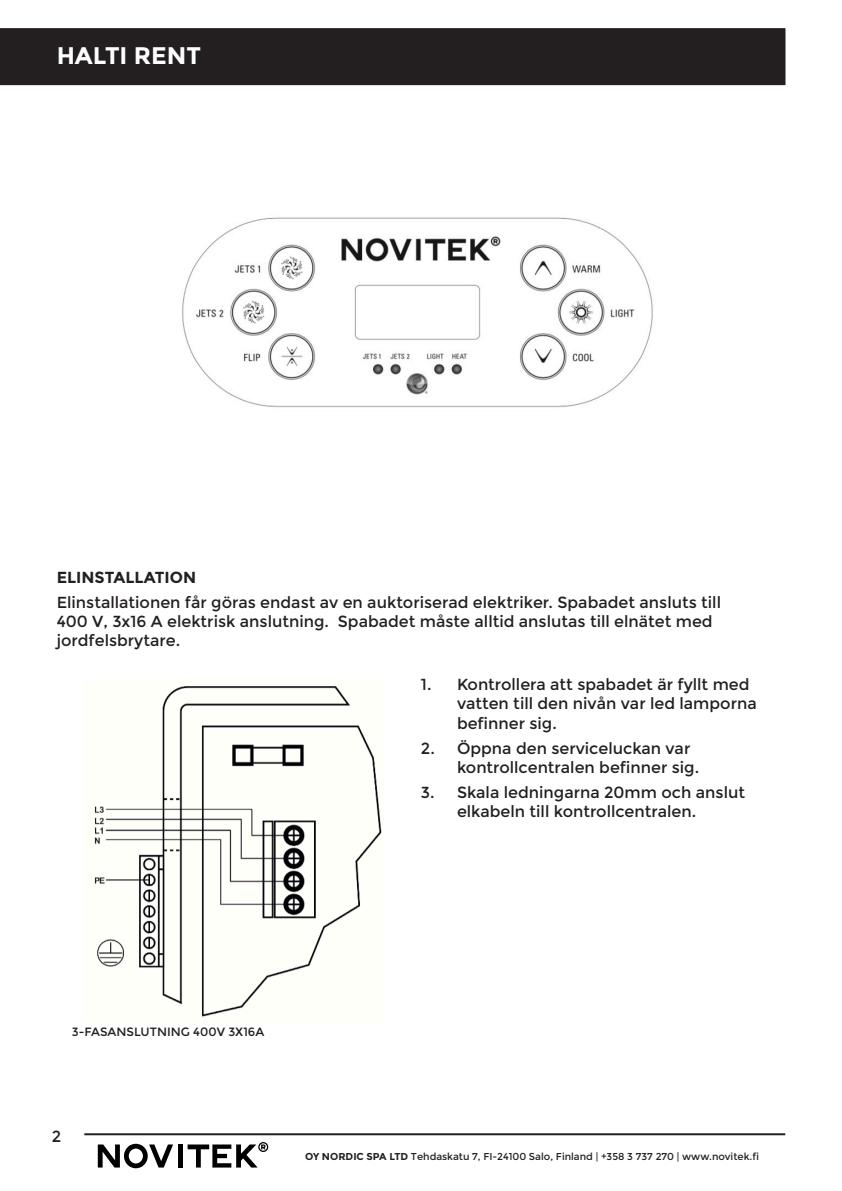
<style>
.page{position:relative;width:842px;height:1191px;background:#fff}
.page>*{position:absolute;margin:0;border:0;box-sizing:border-box;transform-origin:0 0}
.t1{font:700 24px "Montserrat";color:#fff}
.t2{font:16px/19.2px "Montserrat";color:#231f20}
.t3{font:700 16px "Montserrat";color:#231f20}
.t4{font:12px "Montserrat";color:#231f20}
.t5{font:10px "Montserrat";color:#231f20}
.s1{font-weight:700}
</style>
<div class="page">
<hr style="left:84px;top:1133px;width:701px;height:2px;background:#231f20">
<div style="left:178px;top:1144px;width:5px;height:23px;background:#000001"></div>
<svg style="left:98px;top:1143px;width:75px;height:25px"></svg>
<svg style="left:188px;top:1142px;width:80px;height:25px"></svg>
<div style="left:0;top:28px;width:785px;height:57px;background:#231f20"></div>
<img style="left:94px;top:686px;width:288px;height:331px">
<img style="left:182px;top:217px;width:471px;height:191px">
<p class="t1" style="left:57px;top:42px;width:146px">HALTI RENT</p>
<p class="t3" style="left:57px;top:567px;width:141px">ELINSTALLATION</p>
<p class="t2" style="left:57px;top:593px;width:666px">Elinstallationen får göras endast av en auktoriserad elektriker. Spabadet ansluts till<br>400 V, 3x16 A elektrisk anslutning. Spabadet måste alltid anslutas till elnätet med jordfelsbrytare.</p>
<p class="t2" style="left:457px;top:675px;width:301px;text-indent:-36px">1. Kontrollera att spabadet är fyllt med vatten till den nivån var led lamporna befinner sig.</p>
<p class="t2" style="left:457px;top:738px;width:244px;text-indent:-36px">2. Öppna den serviceluckan var kontrollcentralen befinner sig.</p>
<p class="t2" style="left:457px;top:783px;width:290px;text-indent:-36px">3. Skala ledningarna 20mm och anslut elkabeln till kontrollcentralen.</p>
<p class="t4" style="left:72px;top:1025px;width:194px">3-FASANSLUTNING 400V 3X16A</p>
<p class="t2" style="left:52px;top:1127px;width:11px">2</p>
<p class="t5" style="left:305px;top:1150px;width:455px"><span class="s1">OY NORDIC SPA LTD</span> Tehdaskatu 7, FI-24100 Salo, Finland | +358 3 737 270 | www.novitek.fi</p>
</div>
